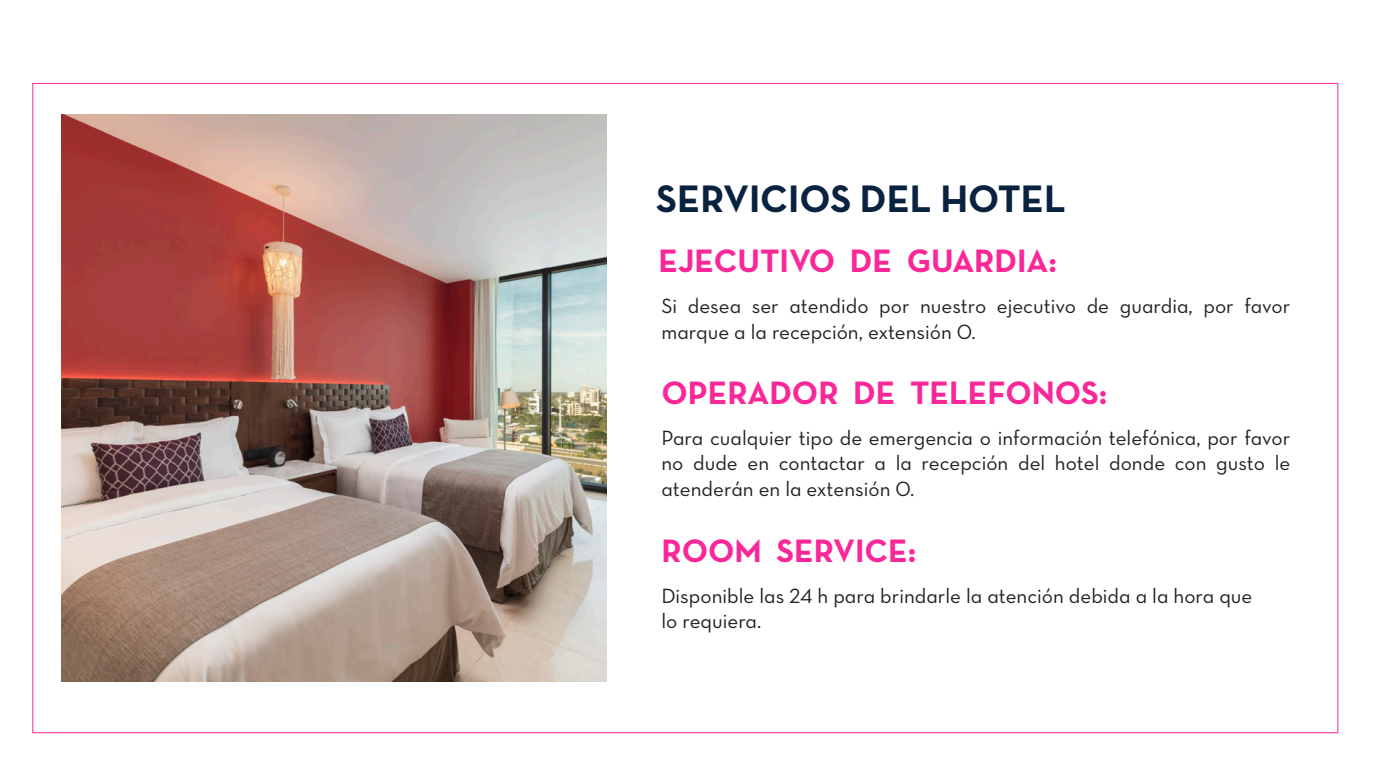
<style>
.page{position:relative;width:1383px;height:778px;background:#fff}
.page>*{position:absolute;margin:0;border:0;box-sizing:border-box;transform-origin:0 0}
.t1{font:700 39px "Neutra Text";color:#092240}
.t2{font:700 33px "Neutra Text";color:#f92798}
.t3{font:21px/25.2px "Neutra Text Book Alt";color:#222220}
</style>
<div class="page">
<img style="left:61px;top:115px;width:545px;height:566px">
<h1 class="t1" style="left:656px;top:174px;width:411px">SERVICIOS DEL HOTEL</h1>
<h2 class="t2" style="left:658px;top:241px;width:400px">EJECUTIVO DE GUARDIA:</h2>
<p class="t3" style="left:661px;top:293px;width:630px">Si desea ser atendido por nuestro ejecutivo de guardia, por favor marque a la recepción, extensión 0.</p>
<h2 class="t2" style="left:661px;top:372px;width:447px">OPERADOR DE TELEFONOS:</h2>
<p class="t3" style="left:661px;top:425px;width:630px;text-align:justify">Para cualquier tipo de emergencia o información telefónica, por favor no dude en contactar a la recepción del hotel donde con gusto le atenderán en la extensión 0.</p>
<h2 class="t2" style="left:661px;top:530px;width:256px">ROOM SERVICE:</h2>
<p class="t3" style="left:661px;top:583px;width:592px">Disponible las 24 h para brindarle la atención debida a la hora que lo requiera.</p>
</div>
